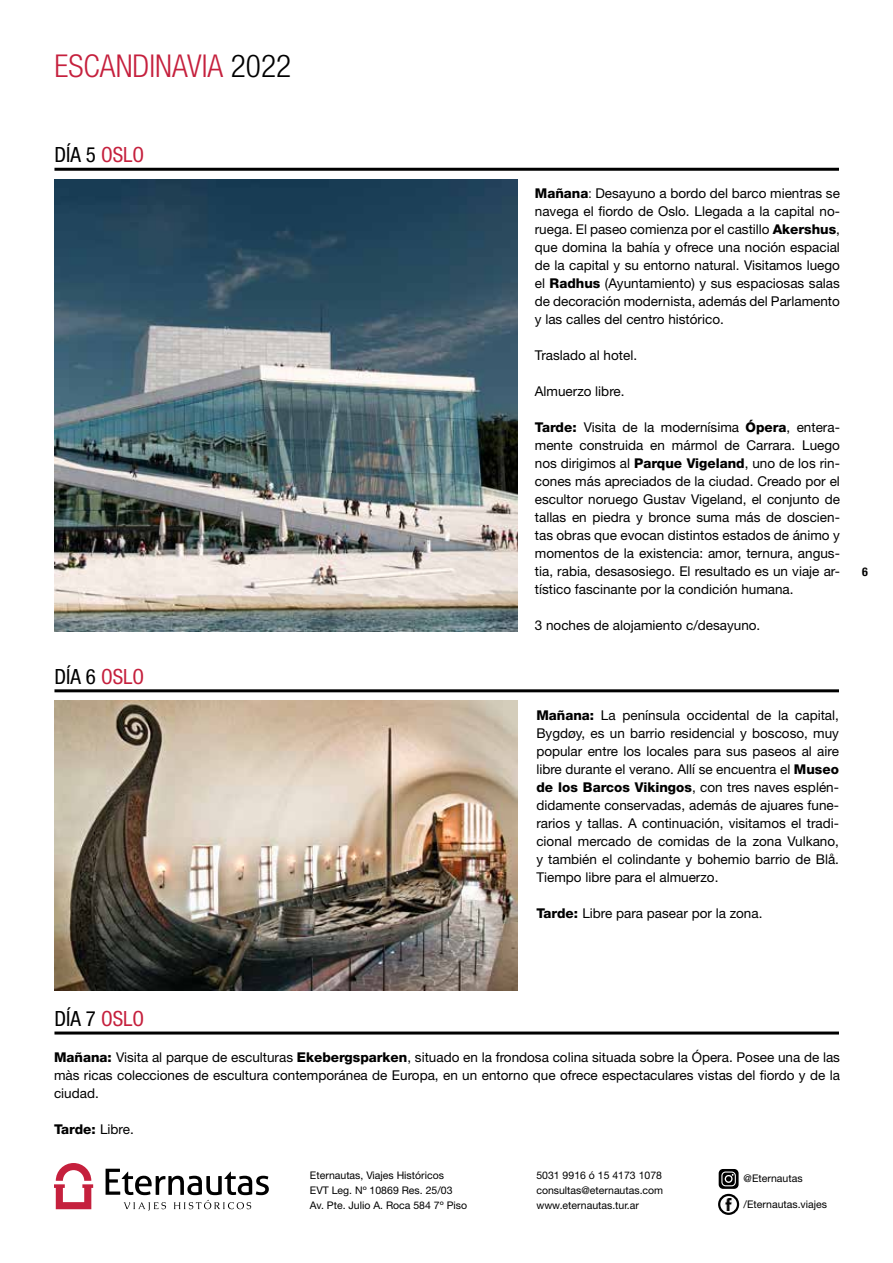
<style>
.page{position:relative;width:893px;height:1263px;background:#fff}
.page>*{position:absolute;margin:0;border:0;box-sizing:border-box;transform-origin:0 0}
.t1{font:300 condensed 31.5px "Helvetica Neue LT Std";color:#c5203d}
.t2{font:condensed 21px "Helvetica Neue";color:#000}
.t3{font:13.5px/18px "Helvetica Neue";color:#000;text-align:justify}
.t4{font:800 13.5px "Helvetica Neue";letter-spacing:-.01em;color:#000}
.t5{font:700 condensed 12px "Helvetica Neue";color:#000}
.t6{font:10.5px/15px "Helvetica Neue";color:#000}
.s1{color:#000}
.s2{color:#c5203d}
.s3{font-weight:800}
.s4{font-stretch:condensed}
.s5{font-weight:400}
</style>
<div class="page">
<svg style="left:54px;top:1163px;width:39px;height:46px"></svg>
<svg style="left:106px;top:1169px;width:163px;height:42px"></svg>
<svg style="left:723px;top:1198px;width:12px;height:12px"></svg>
<div style="left:718px;top:1194px;width:21px;height:21px;border:2px solid #000;border-radius:50%"></div>
<svg style="left:719px;top:1169px;width:20px;height:20px"></svg>
<hr style="left:54px;top:168px;width:785px;height:3px;background:#000">
<hr style="left:54px;top:689px;width:785px;height:3px;background:#000">
<hr style="left:54px;top:1031px;width:785px;height:3px;background:#000">
<img style="left:54px;top:180px;width:464px;height:451px">
<img style="left:54px;top:701px;width:464px;height:289px">
<h1 class="t1" style="left:54px;top:47px;width:238px">ESCANDINAVIA <span class="s1">2022</span></h1>
<h2 class="t2" style="left:54px;top:142px;width:91px">DÍA 5 <span class="s2">OSLO</span></h2>
<h2 class="t2" style="left:54px;top:664px;width:91px">DÍA 6 <span class="s2">OSLO</span></h2>
<p class="t3" style="left:535px;top:184px;width:307px"><span class="s3">Mañana</span><span class="s4">:</span> Desayuno a bordo del barco mientras se navega el fiordo de Oslo. Llegada a la capital no&shy;ruega. El paseo comienza por el castillo <span class="s3">Akershus</span>, que domina la bahía y ofrece una noción espacial de la capital y su entorno natural. Visitamos luego el <span class="s3">Radhus</span> (Ayuntamiento) y sus espaciosas salas de decoración modernista, además del Parlamento y las calles del centro histórico.</p>
<p class="t3" style="left:535px;top:346px;width:104px">Traslado al hotel.</p>
<p class="t3" style="left:535px;top:382px;width:91px">Almuerzo libre.</p>
<p class="t3" style="left:535px;top:418px;width:307px"><span class="s3">Tarde:</span> Visita de la modernísima <span class="s3">Ópera</span>, entera&shy;mente construida en mármol de Carrara. Luego nos dirigimos al <span class="s3">Parque Vigeland</span>, uno de los rin&shy;cones más apreciados de la ciudad. Creado por el escultor noruego Gustav Vigeland, el conjunto de tallas en piedra y bronce suma más de doscien&shy;tas obras que evocan distintos estados de ánimo y momentos de la existencia: amor, ternura, angus&shy;tia, rabia, desasosiego. El resultado es un viaje ar&shy;tístico fascinante por la condición humana.</p>
<p class="t3" style="left:535px;top:616px;width:227px">3 noches de alojamiento c/desayuno.</p>
<p class="t5" style="left:862px;top:564px;width:7px">6</p>
<p class="t3" style="left:536px;top:706px;width:304px"><span class="s3">Mañana:</span> La península occidental de la capital, Bygdøy, es un barrio residencial y boscoso, muy popular entre los locales para sus paseos al aire libre durante el verano. Allí se encuentra el <span class="s3">Museo de los Barcos Vikingos</span>, con tres naves esplén&shy;didamente conservadas, además de ajuares fune&shy;rarios y tallas. A continuación, visitamos el tradi&shy;cional mercado de comidas de la zona Vulkano, y también el colindante y bohemio barrio de Blå.<br>Tiempo libre para el almuerzo.</p>
<p class="t3" style="left:536px;top:904px;width:228px"><span class="s3">Tarde:</span> Libre para pasear por la zona.</p>
<h2 class="t2" style="left:54px;top:1006px;width:91px">DÍA 7 <span class="s2">OSLO</span></h2>
<p class="t3" style="left:54px;top:1048px;width:787px"><span class="s3">Mañana:</span> Visita al parque de esculturas <span class="s3">Ekebergsparken</span>, situado en la frondosa colina situada sobre la Ópera. Posee una de las màs ricas colecciones de escultura contemporánea de Europa, en un entorno que ofrece espectaculares vistas del fiordo y de la ciudad.</p>
<p class="t4" style="left:54px;top:1121px;width:81px">Tarde: <span class="s5">Libre.</span></p>
<p class="t6" style="left:310px;top:1168px;width:159px">Eternautas, Viajes Históricos<br>EVT Leg. Nº 10869 Res. 25/03<br>Av. Pte. Julio A. Roca 584 7º Piso</p>
<p class="t6" style="left:536px;top:1168px;width:128px;text-align:justify">5031 9916 ó 15 4173 1078 consultas@eternautas.com www.eternautas.tur.ar</p>
<p class="t6" style="left:744px;top:1171px;width:60px">@Eternautas</p>
<p class="t6" style="left:744px;top:1196px;width:85px">/Eternautas.viajes</p>
</div>
